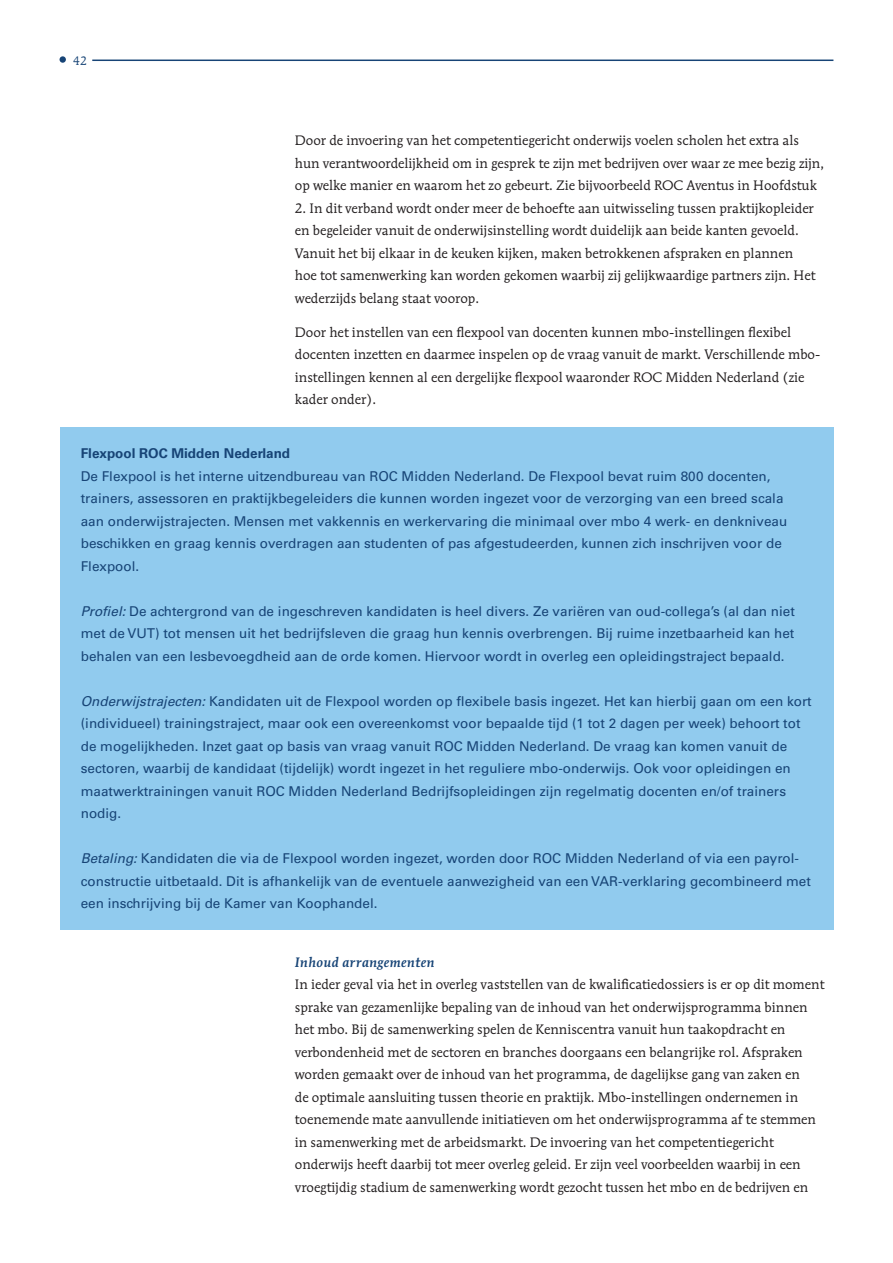
<style>
.page{position:relative;width:893px;height:1263px;background:#fff}
.page>*{position:absolute;margin:0;border:0;box-sizing:border-box;transform-origin:0 0}
.t1{font:13.5px/22.5px "Mendoza Rom ITC";color:#231f20}
.t2{font:13.5px/22.5px "Univers";color:#174476}
.t3{font:700 13.5px "Univers";color:#174476}
.t4{font:italic 500 13.5px "Mendoza Rom ITC";letter-spacing:.03em;color:#174476}
.t5{font:12px "Mendoza Rom ITC";color:#174476}
.s1{font-family:"Univers CE";font-style:italic}
</style>
<div class="page">
<hr style="left:92px;top:60px;width:741px;height:1px;background:#174476">
<div style="left:60px;top:56px;width:6px;height:7px;background:#174476;border-radius:50%"></div>
<div style="left:60px;top:427px;width:773px;height:502px;background:#91cbee"></div>
<p class="t5" style="left:73px;top:53px;width:15px">42</p>
<p class="t1" style="left:295px;top:129px;width:531px">Door de invoering van het competentiegericht onderwijs voelen scholen het extra als hun verantwoordelijkheid om in gesprek te zijn met bedrijven over waar ze mee bezig zijn, op welke manier en waarom het zo gebeurt. Zie bijvoorbeeld ROC Aventus in Hoofdstuk</p>
<p class="t1" style="left:295px;top:197px;width:522px">2. In dit verband wordt onder meer de behoefte aan uitwisseling tussen praktijkopleider en begeleider vanuit de onderwijsinstelling wordt duidelijk aan beide kanten gevoeld.<br>Vanuit het bij elkaar in de keuken kijken, maken betrokkenen afspraken en plannen hoe tot samenwerking kan worden gekomen waarbij zij gelijkwaardige partners zijn. Het wederzijds belang staat voorop.</p>
<p class="t1" style="left:295px;top:320px;width:527px">Door het instellen van een flexpool van docenten kunnen mbo-instellingen flexibel docenten inzetten en daarmee inspelen op de vraag vanuit de markt. Verschillende mbo&shy;instellingen kennen al een dergelijke flexpool waaronder ROC Midden Nederland (zie kader onder).</p>
<p class="t3" style="left:81px;top:445px;width:211px">Flexpool ROC Midden Nederland</p>
<p class="t2" style="left:81px;top:465px;width:708px">De Flexpool is het interne uitzendbureau van ROC Midden Nederland. De Flexpool bevat ruim 800 docenten, trainers, assessoren en praktijkbegeleiders die kunnen worden ingezet voor de verzorging van een breed scala aan onderwijstrajecten. Mensen met vakkennis en werkervaring die minimaal over mbo 4 werk- en denkniveau beschikken en graag kennis overdragen aan studenten of pas afgestudeerden, kunnen zich inschrijven voor de Flexpool.</p>
<p class="t2" style="left:81px;top:600px;width:716px;text-align:justify"><span class="s1">Profiel:</span> De achtergrond van de ingeschreven kandidaten is heel divers. Ze variëren van oud-collega’s (al dan niet met de VUT) tot mensen uit het bedrijfsleven die graag hun kennis overbrengen. Bij ruime inzetbaarheid kan het behalen van een lesbevoegdheid aan de orde komen. Hiervoor wordt in overleg een opleidingstraject bepaald.</p>
<p class="t2" style="left:81px;top:690px;width:732px"><span class="s1">Onderwijstrajecten:</span> Kandidaten uit de Flexpool worden op flexibele basis ingezet. Het kan hierbij gaan om een kort (individueel) trainingstraject, maar ook een overeenkomst voor bepaalde tijd (1 tot 2 dagen per week) behoort tot de mogelijkheden. Inzet gaat op basis van vraag vanuit ROC Midden Nederland. De vraag kan komen vanuit de sectoren, waarbij de kandidaat (tijdelijk) wordt ingezet in het reguliere mbo-onderwijs. Ook voor opleidingen en maatwerktrainingen vanuit ROC Midden Nederland Bedrijfsopleidingen zijn regelmatig docenten en/of trainers nodig.</p>
<p class="t2" style="left:81px;top:847px;width:732px"><span class="s1">Betaling:</span> Kandidaten die via de Flexpool worden ingezet, worden door ROC Midden Nederland of via een payrol&shy;constructie uitbetaald. Dit is afhankelijk van de eventuele aanwezigheid van een VAR-verklaring gecombineerd met een inschrijving bij de Kamer van Koophandel.</p>
<p class="t4" style="left:295px;top:954px;width:141px">Inhoud arrangementen</p>
<p class="t1" style="left:295px;top:973px;width:531px">In ieder geval via het in overleg vaststellen van de kwalificatiedossiers is er op dit moment sprake van gezamenlijke bepaling van de inhoud van het onderwijsprogramma binnen het mbo. Bij de samenwerking spelen de Kenniscentra vanuit hun taakopdracht en verbondenheid met de sectoren en branches doorgaans een belangrijke rol. Afspraken worden gemaakt over de inhoud van het programma, de dagelijkse gang van zaken en<br>de optimale aansluiting tussen theorie en praktijk. Mbo-instellingen ondernemen in toenemende mate aanvullende initiatieven om het onderwijsprogramma af te stemmen in samenwerking met de arbeidsmarkt. De invoering van het competentiegericht onderwijs heeft daarbij tot meer overleg geleid. Er zijn veel voorbeelden waarbij in een vroegtijdig stadium de samenwerking wordt gezocht tussen het mbo en de bedrijven en</p>
</div>
